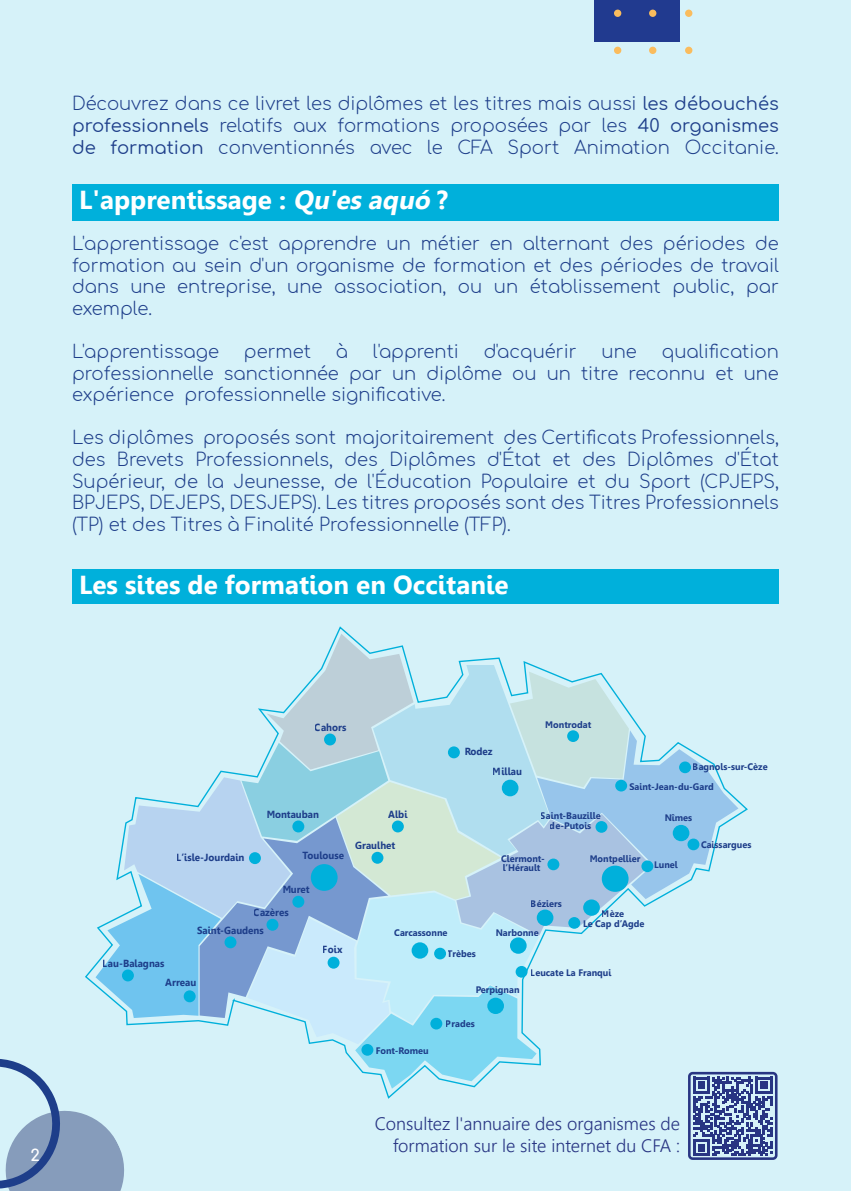
<style>
.page{position:relative;width:851px;height:1191px;background:#fff}
.page>*{position:absolute;margin:0;border:0;box-sizing:border-box;transform-origin:0 0}
.t1{font:700 26px "Leelawadee";color:#fff}
.t2{font:300 18px/21.6px "Comfortaa";color:#1e3e8a;text-align:justify}
.t3{font:300 18px/22px "Leelawadee UI";color:#283583;text-align:right}
.t4{font:700 16px "Comfortaa";color:#fff}
.t5{font:700 10.2px "Leelawadee";color:#1e3e8a;scale:.95 1}
.t6{font:700 9.4px/8px "Leelawadee";color:#1e3e8a}
.s1{font-weight:400}
.s2{font-style:italic}
</style>
<div class="page">
<div style="left:0;top:0;width:850px;height:1191px;background:#d6f2f9"></div>
<div style="left:594px;top:0;width:85px;height:41px;background:#213a8f"></div>
<div style="left:685px;top:10px;width:7px;height:7px;background:#fabc5d;border-radius:50%"></div>
<div style="left:685px;top:47px;width:7px;height:7px;background:#fabc5d;border-radius:50%"></div>
<div style="left:649px;top:10px;width:7px;height:7px;background:#fabc5d;border-radius:50%"></div>
<div style="left:649px;top:47px;width:7px;height:7px;background:#fabc5d;border-radius:50%"></div>
<div style="left:614px;top:10px;width:7px;height:7px;background:#fabc5d;border-radius:50%"></div>
<div style="left:614px;top:47px;width:7px;height:7px;background:#fabc5d;border-radius:50%"></div>
<div style="left:688px;top:1071px;width:89px;height:88px;border:3px solid #283583;border-radius:3px"></div>
<div style="left:72px;top:185px;width:706px;height:36px;background:#00b0db"></div>
<div style="left:72px;top:569px;width:706px;height:35px;background:#00b0db"></div>
<svg style="left:0;top:1059px;width:772px;height:132px"></svg>
<svg style="left:85px;top:626px;width:664px;height:472px"></svg>
<div style="left:327px;top:956px;width:12px;height:12px;background:#00b0db;border-radius:50%"></div>
<div style="left:448px;top:746px;width:12px;height:12px;background:#00b0db;border-radius:50%"></div>
<div style="left:501px;top:779px;width:17px;height:17px;background:#00b0db;border-radius:50%"></div>
<div style="left:266px;top:918px;width:12px;height:12px;background:#00b0db;border-radius:50%"></div>
<div style="left:292px;top:895px;width:12px;height:12px;background:#00b0db;border-radius:50%"></div>
<div style="left:249px;top:852px;width:12px;height:12px;background:#00b0db;border-radius:50%"></div>
<div style="left:324px;top:733px;width:12px;height:12px;background:#00b0db;border-radius:50%"></div>
<div style="left:122px;top:969px;width:12px;height:12px;background:#00b0db;border-radius:50%"></div>
<div style="left:184px;top:990px;width:12px;height:12px;background:#00b0db;border-radius:50%"></div>
<div style="left:371px;top:852px;width:12px;height:11px;background:#00b0db;border-radius:50%"></div>
<div style="left:392px;top:820px;width:12px;height:12px;background:#00b0db;border-radius:50%"></div>
<div style="left:292px;top:820px;width:12px;height:12px;background:#00b0db;border-radius:50%"></div>
<div style="left:411px;top:942px;width:17px;height:16px;background:#00b0db;border-radius:50%"></div>
<div style="left:515px;top:966px;width:12px;height:11px;background:#00b0db;border-radius:50%"></div>
<div style="left:510px;top:937px;width:16px;height:16px;background:#00b0db;border-radius:50%"></div>
<div style="left:536px;top:909px;width:17px;height:17px;background:#00b0db;border-radius:50%"></div>
<div style="left:583px;top:899px;width:16px;height:16px;background:#00b0db;border-radius:50%"></div>
<div style="left:601px;top:865px;width:27px;height:27px;background:#00b0db;border-radius:50%"></div>
<div style="left:568px;top:917px;width:12px;height:11px;background:#00b0db;border-radius:50%"></div>
<div style="left:547px;top:858px;width:12px;height:12px;background:#00b0db;border-radius:50%"></div>
<div style="left:595px;top:821px;width:12px;height:11px;background:#00b0db;border-radius:50%"></div>
<div style="left:679px;top:761px;width:12px;height:12px;background:#00b0db;border-radius:50%"></div>
<div style="left:615px;top:780px;width:12px;height:11px;background:#00b0db;border-radius:50%"></div>
<div style="left:672px;top:825px;width:17px;height:16px;background:#00b0db;border-radius:50%"></div>
<div style="left:361px;top:1044px;width:12px;height:11px;background:#00b0db;border-radius:50%"></div>
<div style="left:430px;top:1017px;width:12px;height:12px;background:#00b0db;border-radius:50%"></div>
<div style="left:487px;top:997px;width:17px;height:17px;background:#00b0db;border-radius:50%"></div>
<div style="left:567px;top:730px;width:12px;height:12px;background:#00b0db;border-radius:50%"></div>
<div style="left:311px;top:864px;width:26px;height:27px;background:#00b0db;border-radius:50%"></div>
<div style="left:434px;top:947px;width:12px;height:12px;background:#00b0db;border-radius:50%"></div>
<div style="left:687px;top:838px;width:12px;height:12px;background:#00b0db;border-radius:50%"></div>
<div style="left:224px;top:936px;width:12px;height:12px;background:#00b0db;border-radius:50%"></div>
<div style="left:641px;top:860px;width:12px;height:12px;background:#00b0db;border-radius:50%"></div>
<p class="t2" style="left:72px;top:90px;width:708px">Découvrez dans ce livret les diplômes et les titres mais aussi <span class="s1">les débouchés professionnels</span> relatifs aux formations proposées par les <span class="s1">40 organismes de formation</span> conventionnés avec le CFA Sport Animation Occitanie.</p>
<h1 class="t1" style="left:79px;top:185px;width:370px">L'apprentissage : <span class="s2">Qu'es aquó</span> ?</h1>
<p class="t2" style="left:72px;top:230px;width:708px">L'apprentissage c'est apprendre un métier en alternant des périodes de formation au sein d'un organisme de formation et des périodes de travail dans une entreprise, une association, ou un établissement public, par exemple.</p>
<p class="t2" style="left:72px;top:338px;width:148px">L'apprentissage</p>
<p class="t2" style="left:244px;top:338px;width:68px">permet</p>
<p class="t2" style="left:336px;top:338px;width:14px">à</p>
<p class="t2" style="left:373px;top:338px;width:87px">l'apprenti</p>
<p class="t2" style="left:484px;top:338px;width:94px">d'acquérir</p>
<p class="t2" style="left:601px;top:338px;width:37px">une</p>
<p class="t2" style="left:72px;top:338px;width:708px;text-indent:589px">qualification professionnelle sanctionnée par un diplôme ou un titre reconnu et une expérience professionnelle significative.</p>
<p class="t2" style="left:72px;top:424px;width:708px">Les diplômes proposés sont majoritairement des Certificats Professionnels, des Brevets Professionnels, des Diplômes d'État et des Diplômes d'État Supérieur, de la Jeunesse, de l'Éducation Populaire et du Sport (CPJEPS, BPJEPS, DEJEPS, DESJEPS). Les titres proposés sont des Titres Professionnels (TP) et des Titres à Finalité Professionnelle (TFP).</p>
<h1 class="t1" style="left:79px;top:570px;width:431px">Les sites de formation en Occitanie</h1>
<p class="t4" style="left:31px;top:1140px;width:11px">2</p>
<p class="t5" style="left:177px;top:851px;width:73px">L’isle-Jourdain</p>
<p class="t5" style="left:315px;top:721px;width:35px">Cahors</p>
<p class="t5" style="left:266px;top:808px;width:57px">Montauban</p>
<p class="t5" style="left:388px;top:808px;width:22px">Albi</p>
<p class="t5" style="left:464px;top:745px;width:31px">Rodez</p>
<p class="t5" style="left:493px;top:765px;width:32px">Millau</p>
<p class="t6" style="left:545px;top:720px;width:48px">Montrodat</p>
<p class="t6" style="left:540px;top:811px;width:61px">Saint-Bauzille</p>
<p class="t6" style="left:549px;top:821px;width:43px">de-Putois</p>
<p class="t6" style="left:692px;top:763px;width:76px">Bagnols-sur-Cèze</p>
<p class="t6" style="left:629px;top:782px;width:86px">Saint-Jean-du-Gard</p>
<p class="t6" style="left:664px;top:814px;width:29px">Nîmes</p>
<p class="t5" style="left:355px;top:839px;width:44px">Graulhet</p>
<p class="t5" style="left:302px;top:849px;width:45px">Toulouse</p>
<p class="t6" style="left:589px;top:854px;width:52px">Montpellier</p>
<p class="t6" style="left:501px;top:855px;width:45px">Clermont&shy;l’Hérault</p>
<p class="t5" style="left:282px;top:883px;width:30px">Muret</p>
<p class="t6" style="left:531px;top:899px;width:32px">Béziers</p>
<p class="t6" style="left:654px;top:861px;width:25px">Lunel</p>
<p class="t6" style="left:701px;top:840px;width:52px">Caissargues</p>
<p class="t5" style="left:254px;top:907px;width:38px">Cazères</p>
<p class="t5" style="left:103px;top:957px;width:66px">Lau-Balagnas</p>
<p class="t5" style="left:197px;top:924px;width:72px">Saint-Gaudens</p>
<p class="t5" style="left:165px;top:976px;width:34px">Arreau</p>
<p class="t5" style="left:323px;top:943px;width:22px">Foix</p>
<p class="t6" style="left:394px;top:928px;width:55px">Carcassonne</p>
<p class="t6" style="left:448px;top:950px;width:29px">Trèbes</p>
<p class="t6" style="left:495px;top:928px;width:45px">Narbonne</p>
<p class="t6" style="left:583px;top:908px;width:63px;line-height:10.6px;text-align:center">Mèze<br>Le Cap d’Agde</p>
<p class="t6" style="left:530px;top:968px;width:82px">Leucate La Franqui</p>
<p class="t6" style="left:475px;top:985px;width:46px">Perpignan</p>
<p class="t6" style="left:375px;top:1046px;width:54px">Font-Romeu</p>
<p class="t6" style="left:446px;top:1019px;width:30px">Prades</p>
<p class="t3" style="left:374px;top:1111px;width:307px">Consultez l'annuaire des organismes de formation sur le site internet du CFA :</p>
</div>
